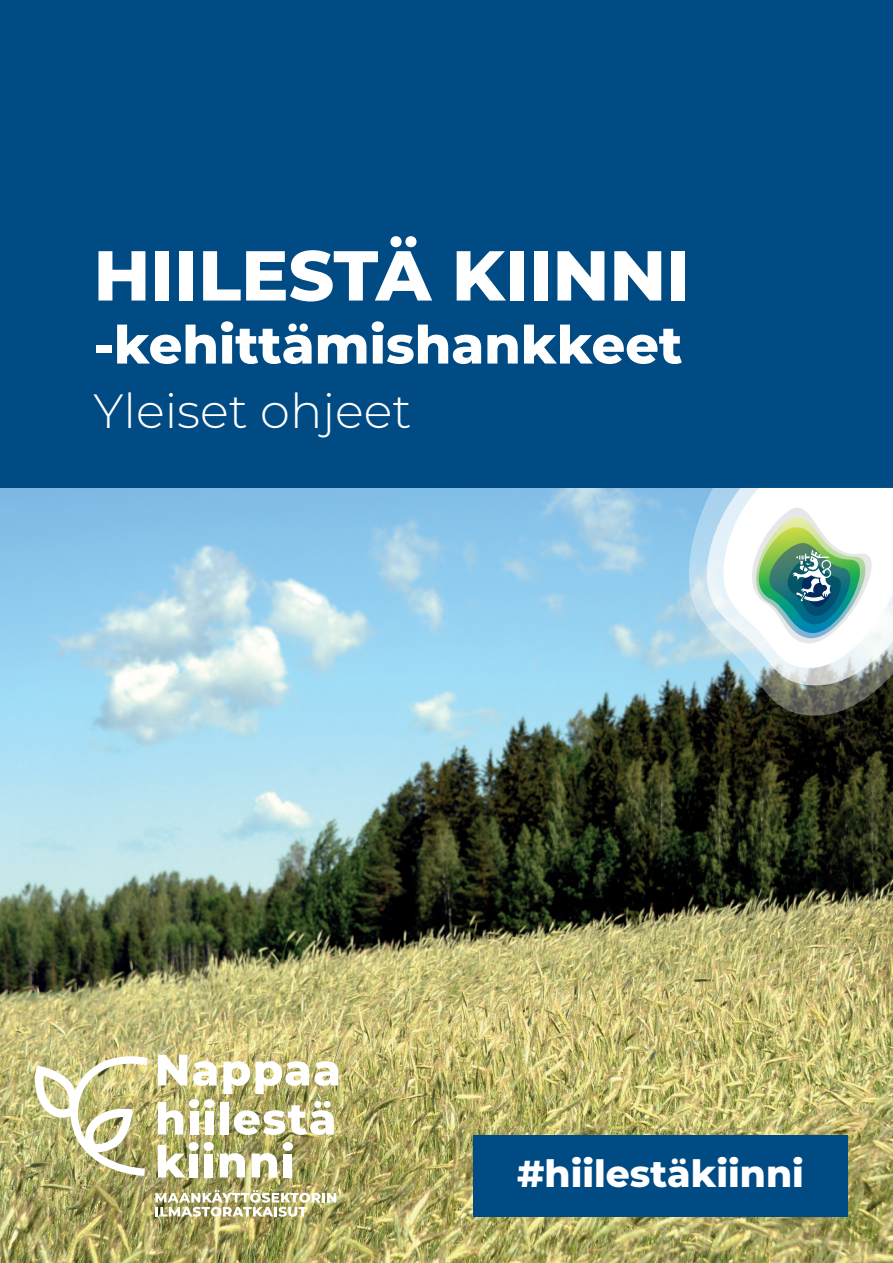
<style>
.page{position:relative;width:893px;height:1263px;background:#fff}
.page>*{position:absolute;margin:0;border:0;box-sizing:border-box;transform-origin:0 0}
.t1{font:800 70.5px "Montserrat";color:#fff}
.t2{font:800 52.5px "Montserrat";color:#fff}
.t3{font:300 48px "Montserrat";color:#fff}
.t4{font:800 37.5px "Montserrat";color:#fff}
</style>
<div class="page">
<img style="left:0;top:488px;width:893px;height:775px">
<div style="left:473px;top:1136px;width:375px;height:81px;background:#004b84"></div>
<div style="left:0;top:0;width:893px;height:488px;background:#004b84"></div>
<svg style="left:689px;top:488px;width:204px;height:227px;background:#6b7e80"></svg>
<svg style="left:707px;top:488px;width:186px;height:197px"></svg>
<div style="left:188px;top:1142px;width:11px;height:9px;background:#fff;border-radius:50%"></div>
<svg style="left:220px;top:1153px;width:25px;height:24px"></svg>
<div style="left:189px;top:1153px;width:9px;height:24px;background:#fff"></div>
<div style="left:204px;top:1142px;width:10px;height:9px;background:#fff;border-radius:50%"></div>
<svg style="left:252px;top:1153px;width:25px;height:24px"></svg>
<svg style="left:158px;top:1145px;width:28px;height:32px"></svg>
<div style="left:204px;top:1153px;width:9px;height:24px;background:#fff"></div>
<div style="left:283px;top:1142px;width:10px;height:9px;background:#fff;border-radius:50%"></div>
<div style="left:284px;top:1153px;width:8px;height:24px;background:#fff"></div>
<div style="left:314px;top:1101px;width:7px;height:7px;background:#fff;border-radius:50%"></div>
<div style="left:204px;top:1099px;width:10px;height:9px;background:#fff;border-radius:50%"></div>
<svg style="left:158px;top:1102px;width:25px;height:32px"></svg>
<div style="left:205px;top:1111px;width:8px;height:23px;background:#fff"></div>
<div style="left:189px;top:1099px;width:10px;height:9px;background:#fff;border-radius:50%"></div>
<div style="left:190px;top:1111px;width:8px;height:23px;background:#fff"></div>
<svg style="left:234px;top:1105px;width:100px;height:30px"></svg>
<div style="left:220px;top:1102px;width:9px;height:32px;background:#fff"></div>
<div style="left:324px;top:1101px;width:7px;height:7px;background:#fff;border-radius:50%"></div>
<svg style="left:223px;top:1061px;width:115px;height:33px"></svg>
<svg style="left:158px;top:1054px;width:29px;height:31px"></svg>
<svg style="left:193px;top:1061px;width:24px;height:25px"></svg>
<img style="left:31px;top:1053px;width:117px;height:123px">
<img style="left:155px;top:1190px;width:181px;height:27px">
<h1 class="t1" style="left:94px;top:224px;width:598px">HIILESTÄ KIINNI</h1>
<p class="t2" style="left:94px;top:306px;width:590px">-kehittämishankkeet</p>
<p class="t3" style="left:94px;top:378px;width:320px">Yleiset ohjeet</p>
<p class="t4" style="left:517px;top:1146px;width:288px">#hiilestäkiinni</p>
</div>
